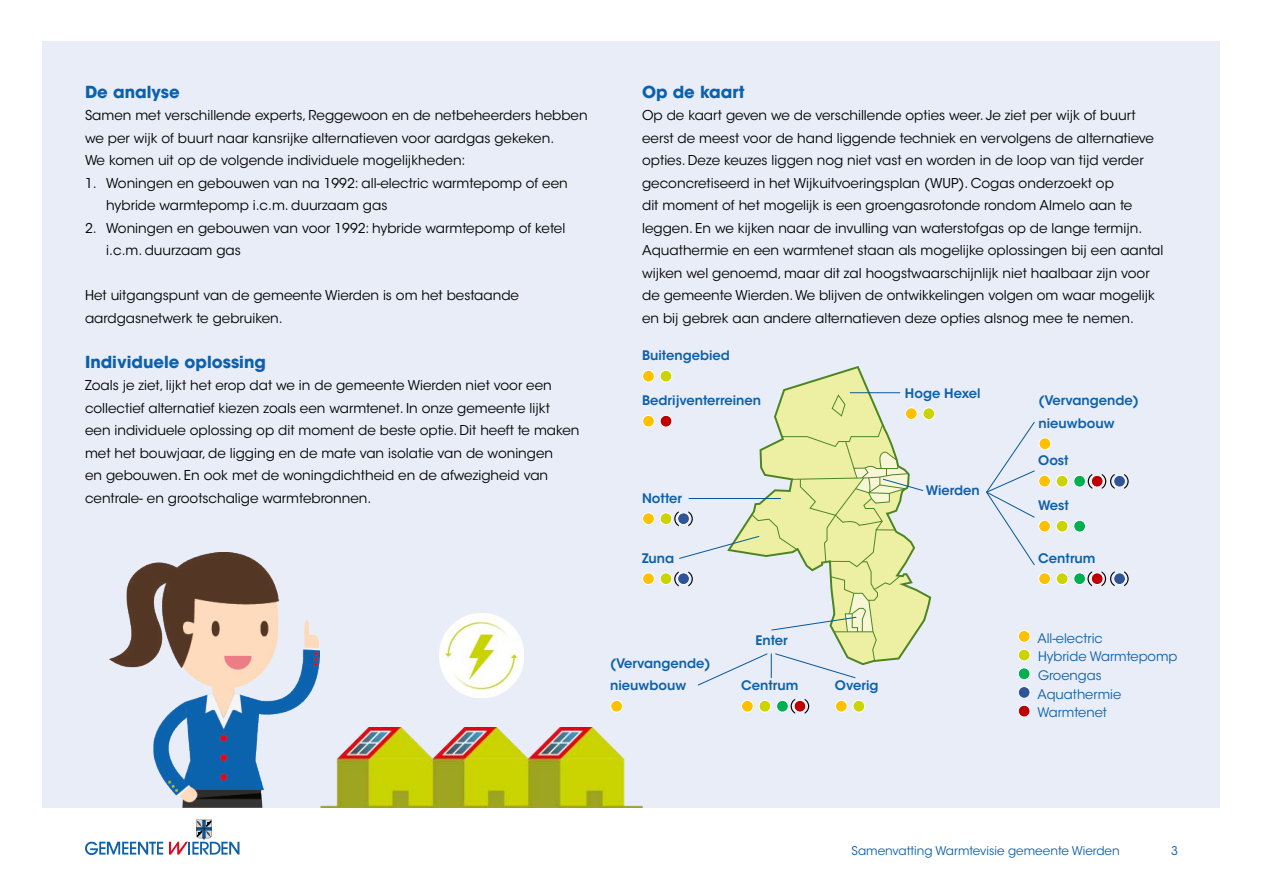
<style>
.page{position:relative;width:1263px;height:893px;background:#fff}
.page>*{position:absolute;margin:0;border:0;box-sizing:border-box;transform-origin:0 0}
.t1{font:700 16.5px "ITC Avant Garde Std";color:#0c61ac}
.t2{font:13.5px/22.5px "ITC Avant Garde Std";color:#000}
.t3{font:600 13.05px/22.5px "ITC Avant Garde Std";color:#0c61ac}
.t4{font:13.05px/18.8px "ITC Avant Garde Std";color:#0c61ac}
.t5{font:12px "ITC Avant Garde Std";color:#0c61ac}
</style>
<div class="page">
<svg style="left:85px;top:842px;width:78px;height:13px"></svg>
<svg style="left:169px;top:820px;width:70px;height:35px"></svg>
<div style="left:43px;top:42px;width:1177px;height:766px;background:#e9edf8"></div>
<img style="left:321px;top:728px;width:321px;height:80px">
<img style="left:109px;top:552px;width:210px;height:256px">
<img style="left:439px;top:613px;width:84px;height:85px">
<svg style="left:774px;top:366px;width:157px;height:256px"></svg>
<svg style="left:832px;top:394px;width:13px;height:23px"></svg>
<div style="left:1018px;top:630px;width:12px;height:12px;background:#ffc000;border-radius:50%"></div>
<div style="left:1018px;top:630px;width:12px;height:13px;border:1px solid #fff;border-radius:50%"></div>
<div style="left:1018px;top:649px;width:12px;height:12px;background:#cbd300;border-radius:50%"></div>
<div style="left:1018px;top:649px;width:12px;height:12px;border:1px solid #fff;border-radius:50%"></div>
<div style="left:1018px;top:668px;width:12px;height:12px;background:#00b050;border-radius:50%"></div>
<div style="left:1018px;top:667px;width:12px;height:13px;border:1px solid #fff;border-radius:50%"></div>
<div style="left:1018px;top:686px;width:12px;height:12px;background:#2f5597;border-radius:50%"></div>
<div style="left:1018px;top:686px;width:12px;height:13px;border:1px solid #fff;border-radius:50%"></div>
<div style="left:1018px;top:705px;width:12px;height:12px;background:#c00000;border-radius:50%"></div>
<div style="left:1018px;top:705px;width:12px;height:12px;border:1px solid #fff;border-radius:50%"></div>
<div style="left:643px;top:573px;width:11px;height:12px;background:#ffc000;border-radius:50%"></div>
<div style="left:642px;top:572px;width:13px;height:13px;border:1px solid #fff;border-radius:50%"></div>
<div style="left:660px;top:573px;width:12px;height:12px;background:#cbd300;border-radius:50%"></div>
<div style="left:660px;top:572px;width:12px;height:13px;border:1px solid #fff;border-radius:50%"></div>
<div style="left:643px;top:513px;width:11px;height:12px;background:#ffc000;border-radius:50%"></div>
<div style="left:642px;top:512px;width:13px;height:13px;border:1px solid #fff;border-radius:50%"></div>
<div style="left:660px;top:513px;width:12px;height:12px;background:#cbd300;border-radius:50%"></div>
<div style="left:660px;top:512px;width:12px;height:13px;border:1px solid #fff;border-radius:50%"></div>
<div style="left:905px;top:408px;width:12px;height:12px;background:#ffc000;border-radius:50%"></div>
<div style="left:905px;top:407px;width:13px;height:13px;border:1px solid #fff;border-radius:50%"></div>
<div style="left:923px;top:408px;width:12px;height:12px;background:#cbd300;border-radius:50%"></div>
<div style="left:922px;top:407px;width:13px;height:13px;border:1px solid #fff;border-radius:50%"></div>
<div style="left:1039px;top:438px;width:12px;height:12px;background:#ffc000;border-radius:50%"></div>
<div style="left:1038px;top:437px;width:13px;height:13px;border:1px solid #fff;border-radius:50%"></div>
<div style="left:611px;top:700px;width:11px;height:12px;background:#ffc000;border-radius:50%"></div>
<div style="left:610px;top:700px;width:13px;height:13px;border:1px solid #fff;border-radius:50%"></div>
<div style="left:741px;top:700px;width:12px;height:12px;background:#ffc000;border-radius:50%"></div>
<div style="left:741px;top:700px;width:13px;height:13px;border:1px solid #fff;border-radius:50%"></div>
<div style="left:759px;top:700px;width:12px;height:12px;background:#cbd300;border-radius:50%"></div>
<div style="left:758px;top:700px;width:13px;height:13px;border:1px solid #fff;border-radius:50%"></div>
<div style="left:776px;top:700px;width:12px;height:12px;background:#00b050;border-radius:50%"></div>
<div style="left:776px;top:700px;width:13px;height:13px;border:1px solid #fff;border-radius:50%"></div>
<div style="left:1039px;top:475px;width:11px;height:12px;background:#ffc000;border-radius:50%"></div>
<div style="left:1038px;top:475px;width:13px;height:13px;border:1px solid #fff;border-radius:50%"></div>
<div style="left:1056px;top:475px;width:12px;height:12px;background:#cbd300;border-radius:50%"></div>
<div style="left:1056px;top:475px;width:12px;height:13px;border:1px solid #fff;border-radius:50%"></div>
<div style="left:1074px;top:475px;width:11px;height:12px;background:#00b050;border-radius:50%"></div>
<div style="left:1073px;top:475px;width:13px;height:13px;border:1px solid #fff;border-radius:50%"></div>
<div style="left:1039px;top:520px;width:11px;height:12px;background:#ffc000;border-radius:50%"></div>
<div style="left:1038px;top:520px;width:13px;height:13px;border:1px solid #fff;border-radius:50%"></div>
<div style="left:1056px;top:520px;width:12px;height:12px;background:#cbd300;border-radius:50%"></div>
<div style="left:1056px;top:520px;width:12px;height:13px;border:1px solid #fff;border-radius:50%"></div>
<div style="left:1074px;top:520px;width:11px;height:12px;background:#00b050;border-radius:50%"></div>
<div style="left:1073px;top:520px;width:13px;height:13px;border:1px solid #fff;border-radius:50%"></div>
<div style="left:1039px;top:573px;width:11px;height:12px;background:#ffc000;border-radius:50%"></div>
<div style="left:1038px;top:572px;width:13px;height:13px;border:1px solid #fff;border-radius:50%"></div>
<div style="left:1056px;top:573px;width:12px;height:12px;background:#cbd300;border-radius:50%"></div>
<div style="left:1056px;top:572px;width:12px;height:13px;border:1px solid #fff;border-radius:50%"></div>
<div style="left:1074px;top:573px;width:11px;height:12px;background:#00b050;border-radius:50%"></div>
<div style="left:1073px;top:572px;width:13px;height:13px;border:1px solid #fff;border-radius:50%"></div>
<div style="left:835px;top:700px;width:12px;height:12px;background:#ffc000;border-radius:50%"></div>
<div style="left:835px;top:700px;width:13px;height:13px;border:1px solid #fff;border-radius:50%"></div>
<div style="left:853px;top:700px;width:12px;height:12px;background:#cbd300;border-radius:50%"></div>
<div style="left:852px;top:700px;width:13px;height:13px;border:1px solid #fff;border-radius:50%"></div>
<svg style="left:791px;top:699px;width:18px;height:15px"></svg>
<svg style="left:1088px;top:474px;width:41px;height:15px"></svg>
<svg style="left:1087px;top:571px;width:42px;height:15px"></svg>
<svg style="left:986px;top:421px;width:49px;height:145px"></svg>
<div style="left:643px;top:370px;width:11px;height:12px;background:#ffc000;border-radius:50%"></div>
<div style="left:642px;top:370px;width:13px;height:13px;border:1px solid #fff;border-radius:50%"></div>
<div style="left:660px;top:370px;width:12px;height:12px;background:#cbd300;border-radius:50%"></div>
<div style="left:660px;top:370px;width:12px;height:13px;border:1px solid #fff;border-radius:50%"></div>
<div style="left:643px;top:415px;width:11px;height:12px;background:#ffc000;border-radius:50%"></div>
<div style="left:642px;top:415px;width:13px;height:13px;border:1px solid #fff;border-radius:50%"></div>
<div style="left:660px;top:415px;width:12px;height:12px;background:#c00000;border-radius:50%"></div>
<div style="left:660px;top:415px;width:12px;height:13px;border:1px solid #fff;border-radius:50%"></div>
<hr style="left:850px;top:392px;width:50px;height:1px;background:#07579a">
<svg style="left:674px;top:424px;width:250px;height:262px"></svg>
<p class="t1" style="left:85px;top:81px;width:96px">De analyse</p>
<p class="t2" style="left:85px;top:104px;width:504px">Samen met verschillende experts, Reggewoon en de netbeheerders hebben we per wijk of buurt naar kansrijke alternatieven voor aardgas gekeken.<br>We komen uit op de volgende individuele mogelijkheden:</p>
<p class="t2" style="left:106px;top:172px;width:463px;text-indent:-21px">1. Woningen en gebouwen van na 1992: all-electric warmtepomp of een hybride warmtepomp i.c.m. duurzaam gas</p>
<p class="t2" style="left:106px;top:217px;width:460px;text-indent:-21px">2. Woningen en gebouwen van voor 1992: hybride warmtepomp of ketel i.c.m. duurzaam gas</p>
<p class="t2" style="left:85px;top:284px;width:435px">Het uitgangspunt van de gemeente Wierden is om het bestaande aardgasnetwerk te gebruiken.</p>
<p class="t1" style="left:85px;top:351px;width:182px">Individuele oplossing</p>
<p class="t2" style="left:85px;top:374px;width:496px">Zoals je ziet, lijkt het erop dat we in de gemeente Wierden niet voor een collectief alternatief kiezen zoals een warmtenet. In onze gemeente lijkt<br>een individuele oplossing op dit moment de beste optie. Dit heeft te maken met het bouwjaar, de ligging en de mate van isolatie van de woningen<br>en gebouwen. En ook met de woningdichtheid en de afwezigheid van centrale- en grootschalige warmtebronnen.</p>
<p class="t1" style="left:642px;top:81px;width:104px">Op de kaart</p>
<p class="t2" style="left:642px;top:104px;width:523px">Op de kaart geven we de verschillende opties weer. Je ziet per wijk of buurt eerst de meest voor de hand liggende techniek en vervolgens de alternatieve opties. Deze keuzes liggen nog niet vast en worden in de loop van tijd verder geconcretiseerd in het Wijkuitvoeringsplan (WUP). Cogas onderzoekt op<br>dit moment of het mogelijk is een groengasrotonde rondom Almelo aan te leggen. En we kijken naar de invulling van waterstofgas op de lange termijn.<br>Aquathermie en een warmtenet staan als mogelijke oplossingen bij een aantal wijken wel genoemd, maar dit zal hoogstwaarschijnlijk niet haalbaar zijn voor de gemeente Wierden. We blijven de ontwikkelingen volgen om waar mogelijk en bij gebrek aan andere alternatieven deze opties alsnog mee te nemen.</p>
<p class="t3" style="left:642px;top:344px;width:89px">Buitengebied</p>
<p class="t3" style="left:642px;top:389px;width:120px">Bedrijventerreinen</p>
<p class="t3" style="left:642px;top:486px;width:41px">Notter</p>
<p class="t3" style="left:642px;top:546px;width:34px">Zuna</p>
<p class="t3" style="left:905px;top:381px;width:77px">Hoge Hexel</p>
<p class="t3" style="left:926px;top:479px;width:56px">Wierden</p>
<p class="t3" style="left:1038px;top:389px;width:102px">(Vervangende) nieuwbouw</p>
<p class="t3" style="left:1038px;top:449px;width:32px">Oost</p>
<p class="t3" style="left:1038px;top:494px;width:32px">West</p>
<p class="t3" style="left:1038px;top:546px;width:59px">Centrum</p>
<p class="t3" style="left:610px;top:651px;width:102px">(Vervangende) nieuwbouw</p>
<p class="t3" style="left:755px;top:629px;width:34px">Enter</p>
<p class="t3" style="left:741px;top:674px;width:59px">Centrum</p>
<p class="t3" style="left:835px;top:674px;width:45px">Overig</p>
<p class="t4" style="left:1037px;top:629px;width:142px">All-electric<br>Hybride Warmtepomp<br>Groengas<br>Aquathermie<br>Warmtenet</p>
<p class="t5" style="left:851px;top:843px;width:270px">Samenvatting Warmtevisie gemeente Wierden</p>
<p class="t5" style="left:1171px;top:843px;width:8px">3</p>
</div>
